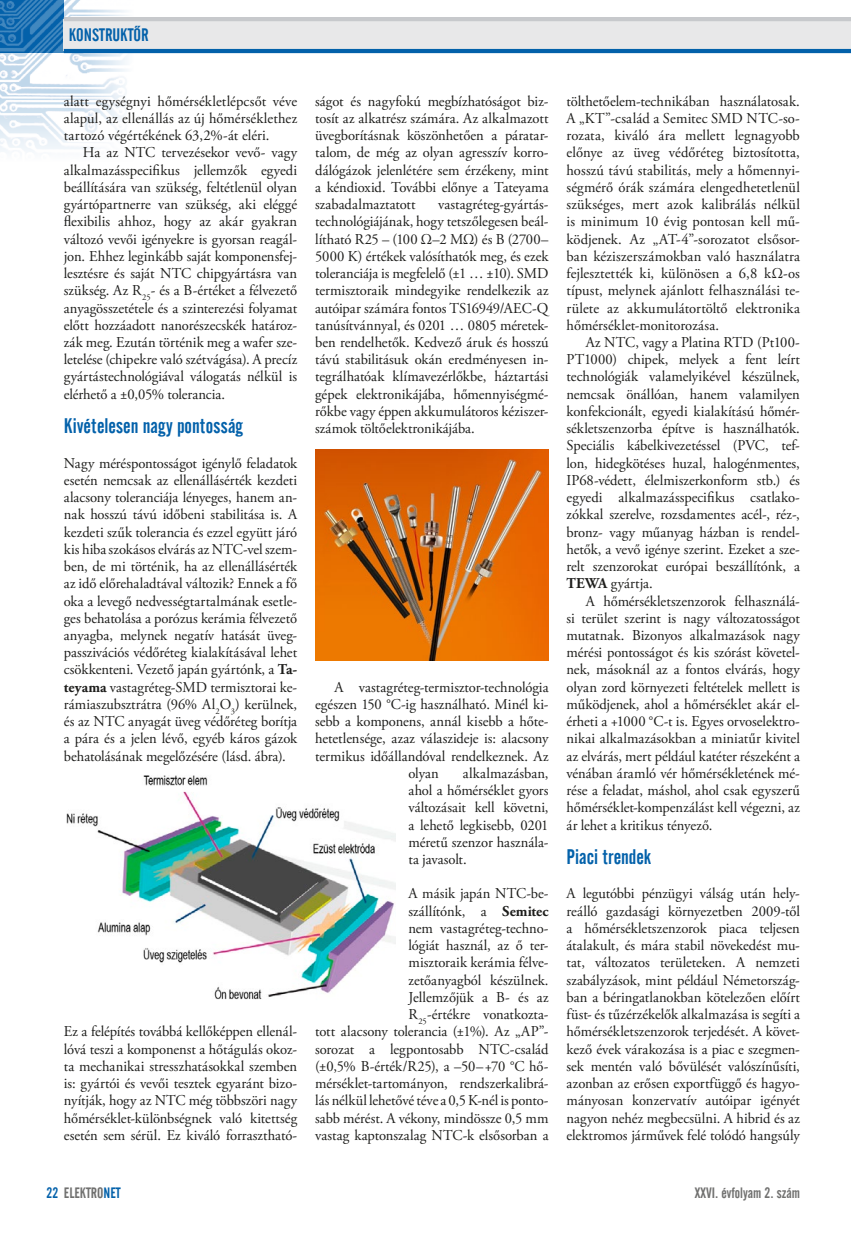
<style>
.page{position:relative;width:851px;height:1234px;background:#fff}
.page>*{position:absolute;margin:0;border:0;box-sizing:border-box;transform-origin:0 0}
.t1{font:21px "Alternate Gothic 2 HU Normal";letter-spacing:.005em;color:#0361aa}
.t2{font:18px "Alternate Gothic 2 HU Normal";color:#0361aa}
.t3{font:15px/17.2px "Adobe Garamond Pro";color:#1d1d1b;text-align:justify}
.t4{font:15px "Alternate Gothic 2 HU Normal";color:#70706f}
.s1{font-weight:700}
.s2{color:#0361aa}
</style>
<div class="page">
<img style="left:0;top:0;width:64px;height:152px">
<svg style="left:64px;top:0;width:105px;height:149px"></svg>
<div style="left:64px;top:19px;width:786px;height:32px;background:#e8e8e9"></div>
<hr style="left:64px;top:49px;width:786px;height:4px;background:#0361aa">
<hr style="left:64px;top:17px;width:786px;height:4px;background:#c7c9cc">
<img style="left:66px;top:775px;width:329px;height:225px">
<img style="left:315px;top:449px;width:233px;height:211px">
<p class="t2" style="left:69px;top:25px;width:81px">KONSTRUKTÔR</p>
<p class="t3" style="left:64px;top:93px;width:235px">alatt egységnyi hőmérsékletlépcsőt véve alapul, az ellenállás az új hőmérséklethez tartozó végértékének 63,2%-át eléri.</p>
<p class="t3" style="left:64px;top:144px;width:235px;text-indent:19px">Ha az NTC tervezésekor vevő- vagy alkalmazásspecifikus jellemzők egyedi beállítására van szükség, feltétlenül olyan gyártópartnerre van szükség, aki eléggé flexibilis ahhoz, hogy az akár gyakran változó vevői igényekre is gyorsan reagál&shy;jon. Ehhez leginkább saját komponensfej&shy;lesztésre és saját NTC chipgyártásra van szükség. Az R<sub>25</sub>- és a B-értéket a félvezető anyagösszetétele és a szinterezési folyamat előtt hozzáadott nanorészecskék határoz&shy;zák meg. Ezután történik meg a wafer sze&shy;letelése (chipekre való szétvágása). A precíz gyártástechnológiával válogatás nélkül is elérhető a ±0,05% tolerancia.</p>
<h1 class="t1" style="left:64px;top:414px;width:180px">Kivételesen nagy pontosság</h1>
<p class="t3" style="left:64px;top:454px;width:235px">Nagy méréspontosságot igénylő feladatok esetén nemcsak az ellenállásérték kezdeti alacsony toleranciája lényeges, hanem an&shy;nak hosszú távú időbeni stabilitása is. A kezdeti szűk tolerancia és ezzel együtt járó kis hiba szokásos elvárás az NTC-vel szem&shy;ben, de mi történik, ha az ellenállásérték az idő előrehaladtával változik? Ennek a fő oka a levegő nedvességtartalmának esetle&shy;ges behatolása a porózus kerámia félvezető anyagba, melynek negatív hatását üveg&shy;passzivációs védőréteg kialakításával lehet csökkenteni. Vezető japán gyártónk, a <span class="s1">Ta&shy;teyama</span> vastagréteg-SMD termisztorai ke&shy;rámiaszubsztrátra (96% Al<sub>2</sub>O<sub>3</sub>) kerülnek, és az NTC anyagát üveg védőréteg borítja a pára és a jelen lévő, egyéb káros gázok behatolásának megelőzésére (lásd. ábra).</p>
<p class="t3" style="left:64px;top:1023px;width:235px">Ez a felépítés továbbá kellőképpen ellenál&shy;lóvá teszi a komponenst a hőtágulás okoz&shy;ta mechanikai stresszhatásokkal szemben is: gyártói és vevői tesztek egyaránt bizo&shy;nyítják, hogy az NTC még többszöri nagy hőmérséklet-különbségnek való kitettség esetén sem sérül. Ez kiváló forrasztható-</p>
<p class="t3" style="left:315px;top:93px;width:235px">ságot és nagyfokú megbízhatóságot biz&shy;tosít az alkatrész számára. Az alkalmazott üvegborításnak köszönhetően a páratar&shy;talom, de még az olyan agresszív korro&shy;dálógázok jelenlétére sem érzékeny, mint a kéndioxid. További előnye a Tateyama szabadalmaztatott</p>
<p class="t3" style="left:315px;top:196px;width:235px;text-indent:123px">vastagréteg-gyártás&shy;technológiájának, hogy tetszőlegesen beál&shy;lítható R25 – (100 Ω–2 MΩ) és B (2700– 5000 K) értékek valósíthatók meg, és ezek toleranciája is megfelelő (±1 … ±10). SMD termisztoraik mindegyike rendelkezik az autóipar számára fontos TS16949/AEC-Q tanúsítvánnyal, és 0201 … 0805 méretek&shy;ben rendelhetők. Kedvező áruk és hosszú távú stabilitásuk okán eredményesen in&shy;tegrálhatóak klímavezérlőkbe, háztartási gépek elektronikájába, hőmennyiségmé&shy;rőkbe vagy éppen akkumulátoros kéziszer&shy;számok töltőelektronikájába.</p>
<p class="t3" style="left:334px;top:678px;width:216px">A vastagréteg-termisztor-technológia</p>
<p class="t3" style="left:315px;top:696px;width:235px">egészen 150 °C-ig használható. Minél ki-</p>
<p class="t3" style="left:315px;top:713px;width:235px">sebb a komponens, annál kisebb a hőte-</p>
<p class="t3" style="left:315px;top:730px;width:235px">hetetlensége, azaz válaszideje is: alacsony</p>
<p class="t3" style="left:315px;top:747px;width:235px">termikus időállandóval rendelkeznek. Az</p>
<p class="t3" style="left:408px;top:764px;width:32px">olyan</p>
<p class="t3" style="left:408px;top:764px;width:141px;text-indent:54px">alkalmazásban, ahol a hőmérséklet gyors változásait kell követni, a lehető legkisebb, 0201 méretű szenzor használa&shy;ta javasolt.</p>
<p class="t3" style="left:315px;top:885px;width:235px;text-align:right">A másik japán NTC-be-<br>szállítónk, a <span class="s1">Semitec<br></span>nem vastagréteg-techno-<br>lógiát használ, az ő ter-<br>misztoraik kerámia félve-<br>zetőanyagból készülnek.<br>Jellemzőjük a B- és az<br>R<sub>25</sub>-értékre vonatkozta-<br>tott alacsony tolerancia (±1%). Az „AP”- sorozat a legpontosabb NTC-család (±0,5% B-érték/R25), a –50–+70 °C hő&shy;mérséklet-tartományon, rendszerkalibrá&shy;lás nélkül lehetővé téve a 0,5 K-nél is ponto&shy;sabb mérést. A vékony, mindössze 0,5 mm vastag kaptonszalag NTC-k elsősorban a</p>
<p class="t3" style="left:566px;top:93px;width:235px">tölthetőelem-technikában használatosak.<br>A „KT”-család a Semitec SMD NTC-so&shy;rozata, kiváló ára mellett legnagyobb előnye az üveg védőréteg biztosította, hosszú távú stabilitás, mely a hőmennyi&shy;ségmérő órák számára elengedhetetlenül szükséges, mert azok kalibrálás nélkül is minimum 10 évig pontosan kell mű&shy;ködjenek. Az „AT-4”-sorozatot elsősor&shy;ban kéziszerszámokban való használatra fejlesztették ki, különösen a 6,8 kΩ-os típust, melynek ajánlott felhasználási te&shy;rülete az akkumulátortöltő elektronika hőmérséklet-monitorozása.</p>
<p class="t3" style="left:566px;top:334px;width:235px;text-indent:19px">Az NTC, vagy a Platina RTD (Pt100- PT1000) chipek, melyek a fent leírt technológiák valamelyikével készülnek, nemcsak önállóan, hanem valamilyen konfekcionált, egyedi kialakítású hőmér&shy;sékletszenzorba építve is használhatók.<br>Speciális kábelkivezetéssel (PVC, tef&shy;lon, hidegkötéses huzal, halogénmentes, IP68-védett, élelmiszerkonform stb.) és egyedi alkalmazásspecifikus csatlako&shy;zókkal szerelve, rozsdamentes acél-, réz-, bronz- vagy műanyag házban is rendel&shy;hetők, a vevő igénye szerint. Ezeket a sze&shy;relt szenzorokat európai beszállítónk, a <span class="s1">TEWA</span> gyártja.</p>
<p class="t3" style="left:566px;top:592px;width:235px;text-indent:19px">A hőmérsékletszenzorok felhasználá&shy;si terület szerint is nagy változatosságot mutatnak. Bizonyos alkalmazások nagy mérési pontosságot és kis szórást követel&shy;nek, másoknál az a fontos elvárás, hogy olyan zord környezeti feltételek mellett is működjenek, ahol a hőmérséklet akár el&shy;érheti a +1000 °C-t is. Egyes orvoselektro&shy;nikai alkalmazásokban a miniatűr kivitel az elvárás, mert például katéter részeként a vénában áramló vér hőmérsékletének mé&shy;rése a feladat, máshol, ahol csak egyszerű hőmérséklet-kompenzálást kell végezni, az ár lehet a kritikus tényező.</p>
<h1 class="t1" style="left:566px;top:844px;width:86px">Piaci trendek</h1>
<p class="t3" style="left:566px;top:885px;width:235px">A legutóbbi pénzügyi válság után hely&shy;reálló gazdasági környezetben 2009-től a hőmérsékletszenzorok piaca teljesen átalakult, és mára stabil növekedést mu&shy;tat, változatos területeken. A nemzeti szabályzások, mint például Németország&shy;ban a béringatlanokban kötelezően előírt füst- és tűzérzékelők alkalmazása is segíti a hőmérsékletszenzorok terjedését. A követ&shy;kező évek várakozása is a piac e szegmen&shy;sek mentén való bővülését valószínűsíti, azonban az erősen exportfüggő és hagyo&shy;mányosan konzervatív autóipar igényét nagyon nehéz megbecsülni. A hibrid és az elektromos járművek felé tolódó hangsúly</p>
<p class="t4" style="left:46px;top:1184px;width:76px"><span class="s2">22</span> ELEKTRO<span class="s2">NET</span></p>
<p class="t4" style="left:694px;top:1184px;width:106px">XXVI. évfolyam 2. szám</p>
</div>
